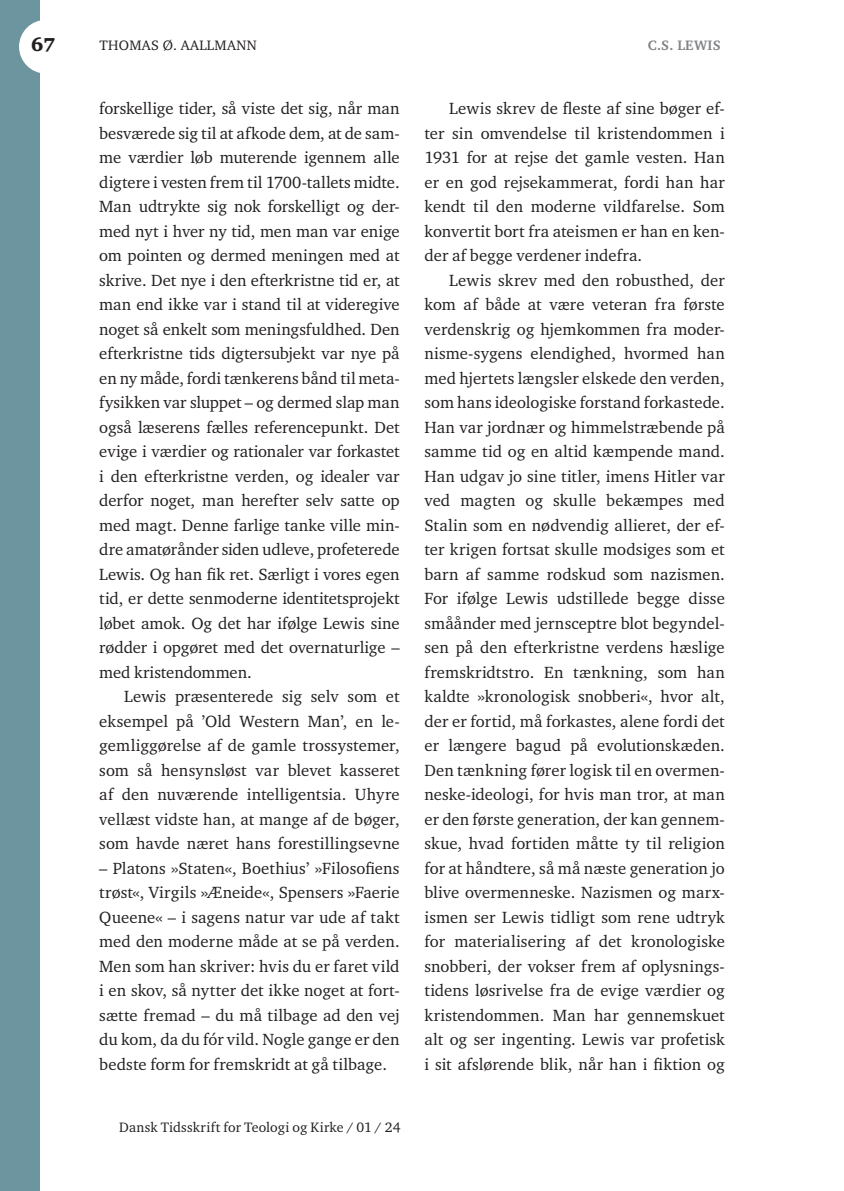
<style>
.page{position:relative;width:844px;height:1191px;background:#fff}
.page>*{position:absolute;margin:0;border:0;box-sizing:border-box;transform-origin:0 0}
.t1{font:900 19.25px "Charter ITC Std";color:#231f20}
.Tekst_indryk{font:16.62px/24.5px "Charter ITC Std";letter-spacing:.005em;color:#231f20;text-align:justify}
.Tekst{font:16.62px/24.5px "Charter ITC Std";letter-spacing:-.01em;color:#231f20;text-align:justify}
.Toptekst_forfatter{font:14px "Charter ITC Std";letter-spacing:.025em;color:#231f20}
.Toptekst_forfatter-2{font:700 14px "Charter ITC Std";letter-spacing:.025em;color:#808285}
</style>
<div class="page">
<div style="left:0;top:0;width:40px;height:1191px;background:#6d959f"></div>
<div style="left:19px;top:20px;width:54px;height:54px;background:#fff;border-radius:50%"></div>
<p class="t1" style="left:31px;top:33px;width:26px">67</p>
<p class="Toptekst_forfatter" style="left:99px;top:37px;width:159px">THOMAS Ø. AALLMANN</p>
<p class="Toptekst_forfatter-2" style="left:647px;top:37px;width:74px">C.S. LEWIS</p>
<p class="Tekst" style="left:99px;top:96px;width:302px">forskellige tider, så viste det sig, når man besværede sig til at afkode dem, at de sam&shy;me værdier løb muterende igennem alle digtere i vesten frem til 1700-tallets midte.<br>Man udtrykte sig nok forskelligt og der&shy;med nyt i hver ny tid, men man var enige om pointen og dermed meningen med at skrive. Det nye i den efterkristne tid er, at man end ikke var i stand til at videregive noget så enkelt som meningsfuldhed. Den efterkristne tids digtersubjekt var nye på en ny måde, fordi tænkerens bånd til meta&shy;fysikken var sluppet – og dermed slap man også læserens fælles referencepunkt. Det evige i værdier og rationaler var forkastet i den efterkristne verden, og idealer var derfor noget, man herefter selv satte op med magt. Denne farlige tanke ville min&shy;dre amatørånder siden udleve, profeterede Lewis. Og han fik ret. Særligt i vores egen tid, er dette senmoderne identitetsprojekt løbet amok. Og det har ifølge Lewis sine rødder i opgøret med det overnaturlige – med kristendommen.</p>
<p class="Tekst_indryk" style="left:99px;top:684px;width:302px;text-indent:25px">Lewis præsenterede sig selv som et eksempel på ’Old Western Man’, en le&shy;gemliggørelse af de gamle trossystemer, som så hensynsløst var blevet kasseret af den nuværende intelligentsia. Uhyre vellæst vidste han, at mange af de bøger, som havde næret hans forestillingsevne</p>
<p class="Tekst_indryk" style="left:99px;top:855px;width:302px">– Platons »Staten«, Boethius’ »Filosofiens trøst«, Virgils »Æneide«, Spensers »Faerie Queene« – i sagens natur var ude af takt med den moderne måde at se på verden.<br>Men som han skriver: hvis du er faret vild i en skov, så nytter det ikke noget at fort&shy;sætte fremad – du må tilbage ad den vej du kom, da du fór vild. Nogle gange er den bedste form for fremskridt at gå tilbage.</p>
<p class="Toptekst_forfatter" style="left:119px;top:1118px;width:283px">Dansk Tidsskrift for Teologi og Kirke / 01 / 24</p>
<p class="Tekst_indryk" style="left:424px;top:96px;width:302px;text-indent:25px">Lewis skrev de fleste af sine bøger ef&shy;ter sin omvendelse til kristendommen i 1931 for at rejse det gamle vesten. Han er en god rejsekammerat, fordi han har kendt til den moderne vildfarelse. Som konvertit bort fra ateismen er han en ken&shy;der af begge verdener indefra.</p>
<p class="Tekst_indryk" style="left:424px;top:267px;width:302px;text-indent:25px">Lewis skrev med den robusthed, der kom af både at være veteran fra første verdenskrig og hjemkommen fra moder&shy;nisme-sygens elendighed, hvormed han med hjertets længsler elskede den verden, som hans ideologiske forstand forkastede.<br>Han var jordnær og himmelstræbende på samme tid og en altid kæmpende mand.<br>Han udgav jo sine titler, imens Hitler var ved magten og skulle bekæmpes med Stalin som en nødvendig allieret, der ef&shy;ter krigen fortsat skulle modsiges som et barn af samme rodskud som nazismen.<br>For ifølge Lewis udstillede begge disse småånder med jernsceptre blot begyndel&shy;sen på den efterkristne verdens hæslige fremskridtstro. En tænkning, som han kaldte »kronologisk snobberi«, hvor alt, der er fortid, må forkastes, alene fordi det er længere bagud på evolutionskæden.<br>Den tænkning fører logisk til en overmen&shy;neske-ideologi, for hvis man tror, at man er den første generation, der kan gennem&shy;skue, hvad fortiden måtte ty til religion for at håndtere, så må næste generation jo blive overmenneske. Nazismen og marx&shy;ismen ser Lewis tidligt som rene udtryk for materialisering af det kronologiske snobberi, der vokser frem af oplysnings&shy;tidens løsrivelse fra de evige værdier og kristendommen. Man har gennemskuet alt og ser ingenting. Lewis var profetisk i sit afslørende blik, når han i fiktion og</p>
</div>
